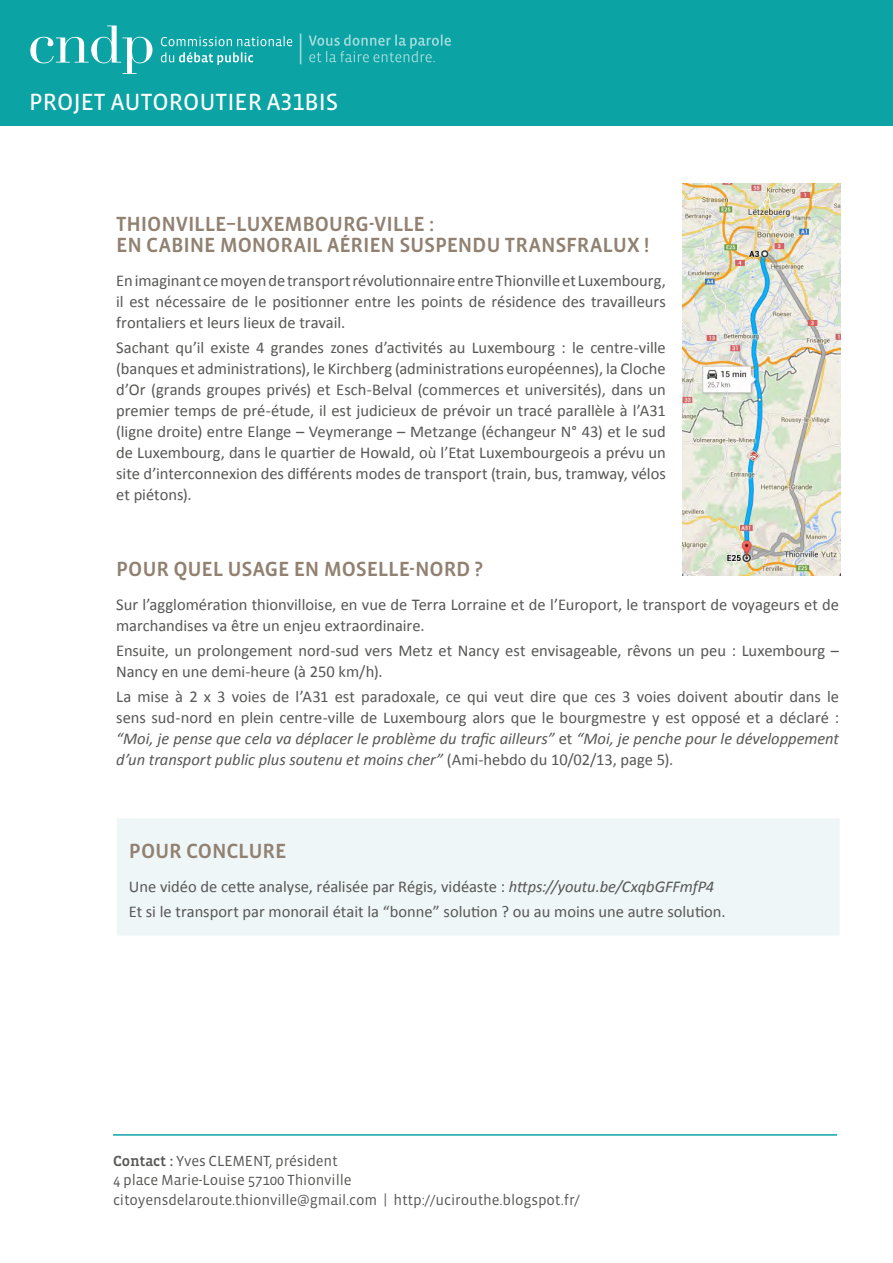
<style>
.page{position:relative;width:893px;height:1263px;background:#fff}
.page>*{position:absolute;margin:0;border:0;box-sizing:border-box;transform-origin:0 0}
.t1{font:24px "Vista Sans OT";color:#fff}
.t2{font:500 21px/21px "Vista Sans OT";letter-spacing:-.01em;color:#918171}
.t3{font:16.5px/21px "Calibri";color:#575756;text-align:justify}
.t4{font:15px/19.5px "Vista Sans OT";letter-spacing:-.01em;color:#575756}
.s1{font-style:italic}
.s2{font-family:"Vista Slab OT";font-weight:500}
</style>
<div class="page">
<div style="left:117px;top:818px;width:723px;height:118px;background:#eff6f8"></div>
<hr style="left:113px;top:1134px;width:724px;height:2px;background:#0ca3a4">
<div style="left:0;top:0;width:893px;height:125px;background:#0ca3a4"></div>
<svg style="left:161px;top:52px;width:92px;height:13px"></svg>
<svg style="left:161px;top:36px;width:131px;height:10px"></svg>
<svg style="left:30px;top:26px;width:122px;height:48px"></svg>
<hr style="left:300px;top:34px;width:1px;height:30px;background:#fff">
<svg style="left:309px;top:34px;width:142px;height:28px"></svg>
<img style="left:683px;top:184px;width:157px;height:391px">
<h1 class="t1" style="left:29px;top:89px;width:311px">PROJET AUTOROUTIER A31BIS</h1>
<p class="t2" style="left:116px;top:214px;width:535px">THIONVILLE–LUXEMBOURG-VILLE :<br>EN CABINE MONORAIL AÉRIEN SUSPENDU TRANSFRALUX !</p>
<p class="t3" style="left:116px;top:270px;width:551px">En imaginant ce moyen de transport révolutionnaire entre Thionville et Luxembourg, il est nécessaire de le positionner entre les points de résidence des travailleurs frontaliers et leurs lieux de travail.</p>
<p class="t3" style="left:116px;top:337px;width:551px">Sachant qu’il existe 4 grandes zones d’activités au Luxembourg : le centre-ville (banques et administrations), le Kirchberg (administrations européennes), la Cloche d’Or (grands groupes privés) et Esch-Belval (commerces et universités), dans un premier temps de pré-étude, il est judicieux de prévoir un tracé parallèle à l’A31 (ligne droite) entre Elange – Veymerange – Metzange (échangeur N° 43) et le sud de Luxembourg, dans le quartier de Howald, où l’Etat Luxembourgeois a prévu un site d’interconnexion des différents modes de transport (train, bus, tramway, vélos et piétons).</p>
<p class="t2" style="left:116px;top:559px;width:368px">POUR QUEL USAGE EN MOSELLE-NORD ?</p>
<p class="t3" style="left:116px;top:594px;width:724px">Sur l’agglomération thionvilloise, en vue de Terra Lorraine et de l’Europort, le transport de voyageurs et de marchandises va être un enjeu extraordinaire.</p>
<p class="t3" style="left:116px;top:640px;width:724px">Ensuite, un prolongement nord-sud vers Metz et Nancy est envisageable, rêvons un peu : Luxembourg –<br>Nancy en une demi-heure (à 250 km/h).</p>
<p class="t3" style="left:116px;top:686px;width:724px">La mise à 2 x 3 voies de l’A31 est paradoxale, ce qui veut dire que ces 3 voies doivent aboutir dans le sens sud-nord en plein centre-ville de Luxembourg alors que le bourgmestre y est opposé et a déclaré : <span class="s1">“Moi, je pense que cela va déplacer le problème du trafic ailleurs”</span> et <span class="s1">“Moi, je penche pour le développement d’un transport public plus soutenu et moins cher”</span> (Ami-hebdo du 10/02/13, page 5).</p>
<p class="t2" style="left:129px;top:841px;width:159px">POUR CONCLURE</p>
<p class="t3" style="left:129px;top:874px;width:598px;line-height:25.2px">Une vidéo de cette analyse, réalisée par Régis, vidéaste : <span class="s1">https://youtu.be/CxqbGFFmfP4<br></span>Et si le transport par monorail était la “bonne” solution ? ou au moins une autre solution.</p>
<p class="t4" style="left:113px;top:1151px;width:469px"><span class="s2">Contact :</span> Yves CLEMENT, président<br>4 place Marie-Louise 57100 Thionville citoyensdelaroute.thionville@gmail.com | http://ucirouthe.blogspot.fr/</p>
</div>
